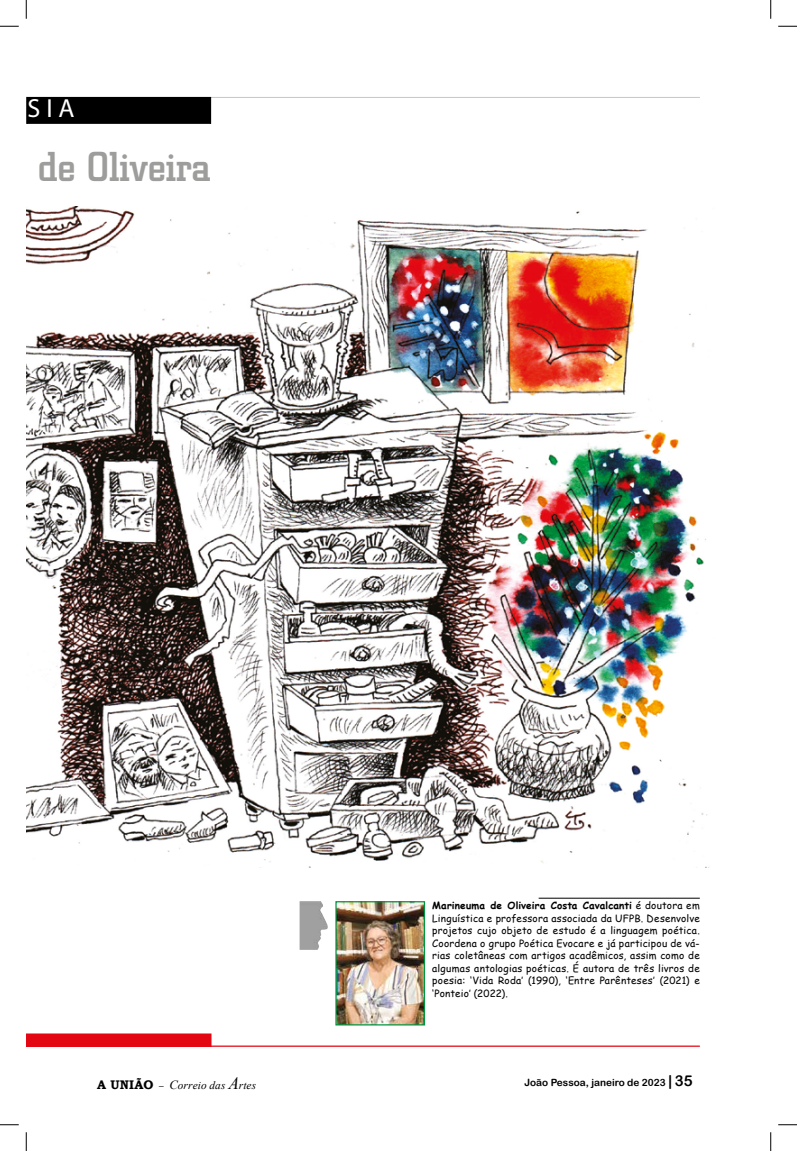
<style>
.page{position:relative;width:797px;height:1151px;background:#fff}
.page>*{position:absolute;margin:0;border:0;box-sizing:border-box;transform-origin:0 0}
.t1{font:500 41.25px "City";color:#9d9d9c}
.t2{font:26.25px "Myriad";color:#fff}
.t3{font:italic 11.25px "Times New Roman";letter-spacing:.01em;color:#000}
.t4{font:10px/12.5px "Comic Sans MS";letter-spacing:.015em;color:#000;text-align:justify}
.t5{font:10px "Arial Rounded MT Bold";color:#000}
.s1{font-weight:700}
.s2{font-family:"Bookman Old Style";font-weight:700;font-style:normal;font-size:12.5px}
.s3{font-family:"Minion Pro";font-style:normal}
.s4{font-size:12.5px}
.s5{font-size:17.5px}
.s6{font-size:15px}
</style>
<div class="page">
<hr style="left:26px;top:97px;width:674px;height:1px;background:#c6c6c6">
<div style="left:27px;top:97px;width:184px;height:26px;background:#000"></div>
<div style="left:27px;top:97px;width:184px;height:27px;border:1px solid #000"></div>
<hr style="left:26px;top:1045px;width:674px;height:2px;background:#e30613">
<div style="left:27px;top:1034px;width:184px;height:12px;background:#e30613"></div>
<svg style="left:26px;top:97px;width:1px;height:27px"></svg>
<hr style="left:538px;top:898px;width:161px;height:1px;background:#000">
<img style="left:299px;top:901px;width:29px;height:49px">
<img style="left:337px;top:903px;width:86px;height:120px">
<div style="left:335px;top:901px;width:90px;height:124px;border:1px solid #009641"></div>
<img style="left:26px;top:206px;width:683px;height:662px">
<svg style="left:0;top:25px;width:19px;height:2px"></svg>
<svg style="left:778px;top:25px;width:19px;height:2px"></svg>
<svg style="left:0;top:1124px;width:19px;height:1px"></svg>
<svg style="left:778px;top:1124px;width:19px;height:1px"></svg>
<svg style="left:25px;top:0;width:2px;height:19px"></svg>
<svg style="left:25px;top:1132px;width:2px;height:19px"></svg>
<svg style="left:770px;top:0;width:1px;height:19px"></svg>
<svg style="left:770px;top:1132px;width:1px;height:19px"></svg>
<h2 class="t2" style="left:27px;top:95px;width:49px">SIA</h2>
<h1 class="t1" style="left:8px;top:144px;width:204px">a de Oliveira</h1>
<p class="t4" style="left:432px;top:899px;width:269px"><span class="s1">Marineuma de Oliveira Costa Cavalcanti</span> é doutora em Linguística e professora associada da UFPB. Desenvolve projetos cujo objeto de estudo é a linguagem poética.<br>Coordena o grupo Poética Evocare e já participou de vá&shy;rias coletâneas com artigos acadêmicos, assim como de algumas antologias poéticas. É autora de três livros de poesia: ‘Vida Roda’ (1990), ‘Entre Parênteses’ (2021) e ‘Ponteio’ (2022).</p>
<p class="t3" style="left:97px;top:1078px;width:160px"><span class="s2">A UNIÃO</span> <span class="s3">–</span> <span class="s4">C</span>orreio das <span class="s5">A</span>rtes</p>
<p class="t5" style="left:524px;top:1077px;width:170px">João Pessoa, janeiro de 2023 <span class="s6">| 35</span></p>
</div>
